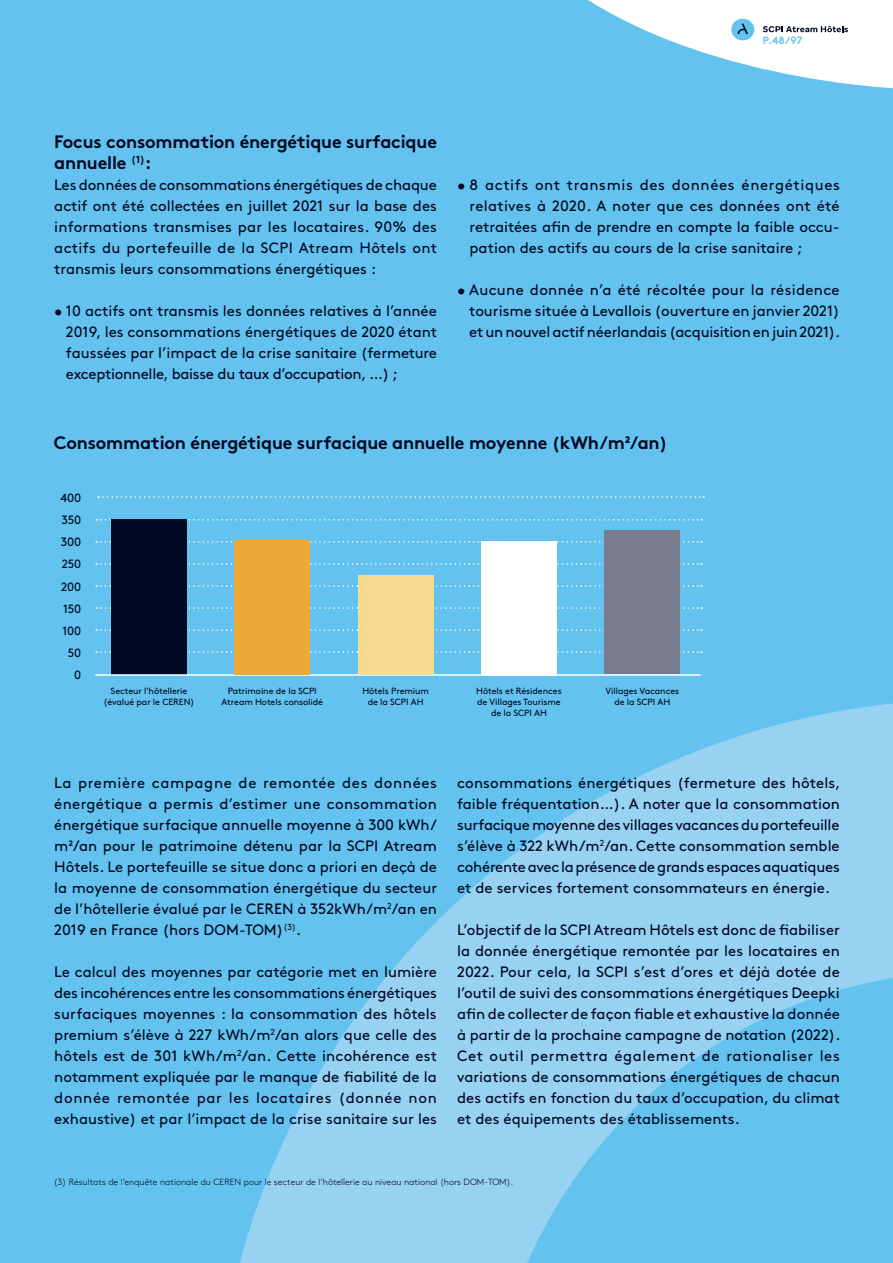
<style>
.page{position:relative;width:893px;height:1263px;background:#64c3ee}
.page>*{position:absolute;margin:0;border:0;box-sizing:border-box;transform-origin:0 0}
.Texte_courant_noir{font:700 18px/21px "Brown";letter-spacing:-.01em;color:#010824}
.Texte_courant_noir-2{font:15px/21px "Brown";color:#010824;text-align:justify}
.Texte_courant_noir-3{font:12px "Brown";letter-spacing:-.01em;color:#010824}
.t1{font:700 10.5px "Brown";color:#64c3ee}
.Texte_courant_noir-4{font:9px "Brown";letter-spacing:-.01em;color:#010824}
.Texte_courant_noir_J{font:300 9px "Brown";color:#010824}
</style>
<div class="page">
<svg style="left:240px;top:703px;width:653px;height:560px;fill:#97d2f2"></svg>
<svg style="left:588px;top:0;width:305px;height:89px"></svg>
<svg style="left:96px;top:651px;width:606px;height:2px"></svg>
<svg style="left:98px;top:496px;width:606px;height:2px"></svg>
<svg style="left:96px;top:629px;width:606px;height:2px"></svg>
<svg style="left:96px;top:607px;width:606px;height:2px"></svg>
<svg style="left:96px;top:585px;width:606px;height:2px"></svg>
<svg style="left:96px;top:563px;width:606px;height:2px"></svg>
<svg style="left:96px;top:541px;width:606px;height:2px"></svg>
<svg style="left:96px;top:519px;width:606px;height:2px"></svg>
<div style="left:111px;top:519px;width:76px;height:156px;background:#010824"></div>
<hr style="left:95px;top:674px;width:605px;height:2px;background:#fff">
<div style="left:235px;top:541px;width:75px;height:134px;background:#eba938"></div>
<div style="left:358px;top:576px;width:75px;height:99px;background:#f5dc8e"></div>
<div style="left:481px;top:541px;width:76px;height:135px;background:#fff"></div>
<div style="left:605px;top:531px;width:75px;height:143px;background:#797b8e"></div>
<p class="t1" style="left:763px;top:32px;width:41px">P.48/97</p>
<p class="Texte_courant_noir" style="left:54px;top:129px;width:384px">Focus consommation énergétique surfacique annuelle <sup>(1)</sup>:</p>
<p class="Texte_courant_noir-2" style="left:54px;top:173px;width:384px">Les données de consommations énergétiques de chaque actif ont été collectées en juillet 2021 sur la base des informations transmises par les locataires. 90% des actifs du portefeuille de la SCPI Atream Hôtels ont transmis leurs consommations énergétiques :</p>
<p class="Texte_courant_noir-2" style="left:66px;top:299px;width:373px;text-indent:-12px">• 10 actifs ont transmis les données relatives à l’année 2019, les consommations énergétiques de 2020 étant faussées par l’impact de la crise sanitaire (fermeture exceptionnelle, baisse du taux d’occupation, …) ;</p>
<p class="Texte_courant_noir-2" style="left:470px;top:173px;width:372px;text-indent:-12px">• 8 actifs ont transmis des données énergétiques relatives à 2020. A noter que ces données ont été retraitées afin de prendre en compte la faible occu&shy;pation des actifs au cours de la crise sanitaire ;</p>
<p class="Texte_courant_noir-2" style="left:469px;top:278px;width:373px;text-indent:-12px">• Aucune donnée n’a été récoltée pour la résidence tourisme située à Levallois (ouverture en janvier 2021) et un nouvel actif néerlandais (acquisition en juin 2021).</p>
<p class="Texte_courant_noir" style="left:54px;top:430px;width:615px">Consommation énergétique surfacique annuelle moyenne (kWh/m²/an)</p>
<p class="Texte_courant_noir-3" style="left:61px;top:489px;width:22px">400</p>
<p class="Texte_courant_noir-3" style="left:62px;top:511px;width:21px">350</p>
<p class="Texte_courant_noir-3" style="left:61px;top:533px;width:22px">300</p>
<p class="Texte_courant_noir-3" style="left:62px;top:555px;width:21px">250</p>
<p class="Texte_courant_noir-3" style="left:61px;top:577px;width:22px">200</p>
<p class="Texte_courant_noir-3" style="left:63px;top:599px;width:20px">150</p>
<p class="Texte_courant_noir-3" style="left:63px;top:621px;width:20px">100</p>
<p class="Texte_courant_noir-3" style="left:68px;top:643px;width:15px">50</p>
<p class="Texte_courant_noir-3" style="left:74px;top:665px;width:9px">0</p>
<p class="Texte_courant_noir-4" style="left:111px;top:684px;width:78px">Secteur l'hôtellerie</p>
<p class="Texte_courant_noir-4" style="left:104px;top:695px;width:93px">(évalué par le CEREN)</p>
<p class="Texte_courant_noir-4" style="left:228px;top:684px;width:90px">Patrimoine de la SCPI</p>
<p class="Texte_courant_noir-4" style="left:222px;top:695px;width:103px">Atream Hotels consolidé</p>
<p class="Texte_courant_noir-4" style="left:362px;top:684px;width:68px">Hôtels Premium</p>
<p class="Texte_courant_noir-4" style="left:368px;top:695px;width:57px">de la SCPI AH</p>
<p class="Texte_courant_noir-4" style="left:476px;top:684px;width:87px">Hôtels et Résidences</p>
<p class="Texte_courant_noir-4" style="left:477px;top:695px;width:85px">de Villages Tourisme</p>
<p class="Texte_courant_noir-4" style="left:491px;top:706px;width:57px">de la SCPI AH</p>
<p class="Texte_courant_noir-4" style="left:605px;top:684px;width:75px">Villages Vacances</p>
<p class="Texte_courant_noir-4" style="left:614px;top:695px;width:57px">de la SCPI AH</p>
<p class="Texte_courant_noir-2" style="left:54px;top:771px;width:384px">La première campagne de remontée des données énergétique a permis d’estimer une consommation énergétique surfacique annuelle moyenne à 300 kWh/ m²/an pour le patrimoine détenu par la SCPI Atream Hôtels. Le portefeuille se situe donc a priori en deçà de la moyenne de consommation énergétique du secteur de l’hôtellerie évalué par le CEREN à 352kWh/m<sup>2</sup>/an en 2019 en France (hors DOM-TOM)<sup>(3)</sup>.</p>
<p class="Texte_courant_noir-2" style="left:54px;top:960px;width:384px">Le calcul des moyennes par catégorie met en lumière des incohérences entre les consommations énergétiques surfaciques moyennes : la consommation des hôtels premium s’élève à 227 kWh/m<sup>2</sup>/an alors que celle des hôtels est de 301 kWh/m<sup>2</sup>/an. Cette incohérence est notamment expliquée par le manque de fiabilité de la donnée remontée par les locataires (donnée non exhaustive) et par l’impact de la crise sanitaire sur les</p>
<p class="Texte_courant_noir-2" style="left:457px;top:771px;width:385px">consommations énergétiques (fermeture des hôtels, faible fréquentation…). A noter que la consommation surfacique moyenne des villages vacances du portefeuille s’élève à 322 kWh/m<sup>2</sup>/an. Cette consommation semble cohérente avec la présence de grands espaces aquatiques et de services fortement consommateurs en énergie.</p>
<p class="Texte_courant_noir-2" style="left:457px;top:918px;width:385px">L’objectif de la SCPI Atream Hôtels est donc de fiabiliser la donnée énergétique remontée par les locataires en 2022. Pour cela, la SCPI s’est d’ores et déjà dotée de l’outil de suivi des consommations énergétiques Deepki afin de collecter de façon fiable et exhaustive la donnée à partir de la prochaine campagne de notation (2022).<br>Cet outil permettra également de rationaliser les variations de consommations énergétiques de chacun des actifs en fonction du taux d’occupation, du climat et des équipements des établissements.</p>
<p class="Texte_courant_noir_J" style="left:54px;top:1175px;width:461px">(3) Résultats de l’enquête nationale du CEREN pour le secteur de l’hôtellerie au niveau national (hors DOM-TOM).</p>
</div>
